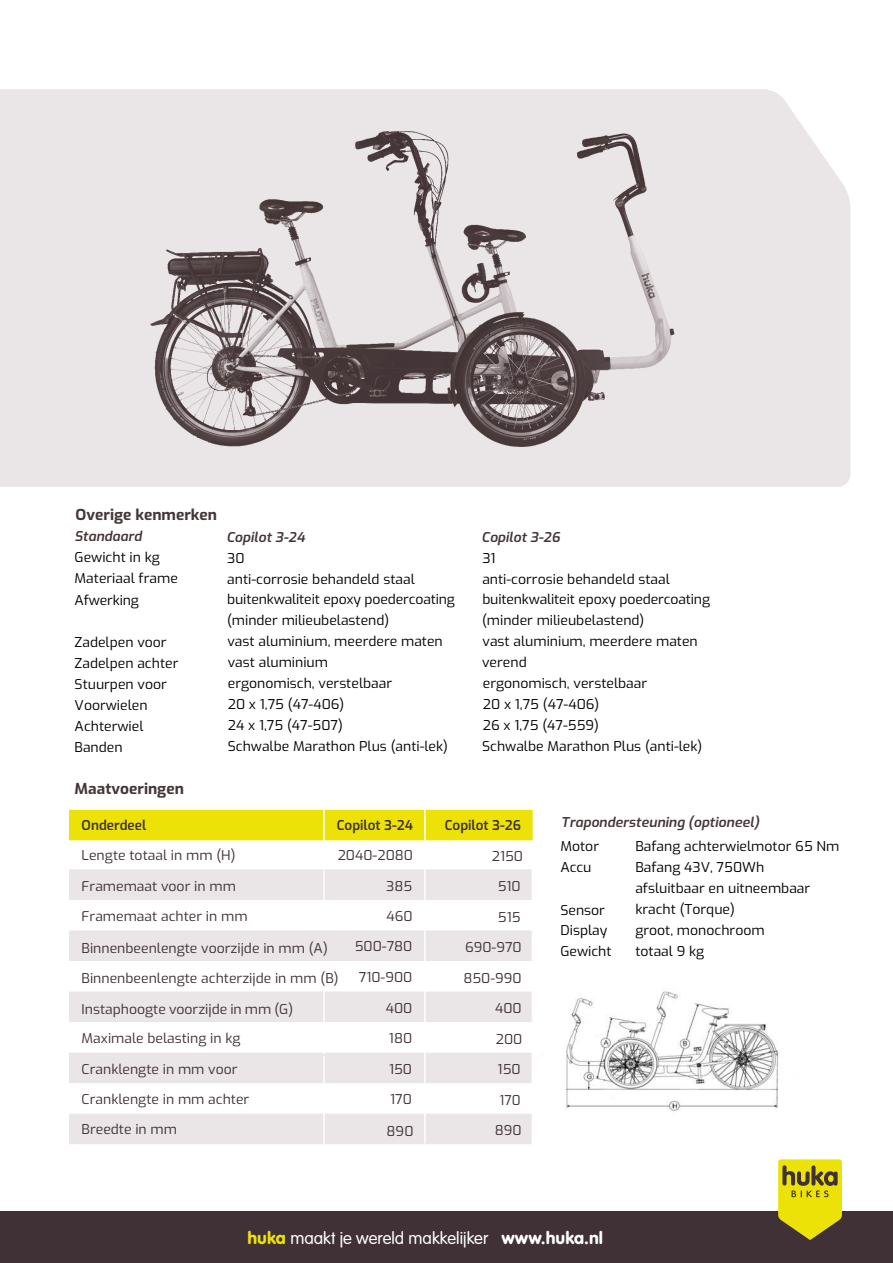
<style>
.page{position:relative;width:893px;height:1263px;background:#fff}
.page>*{position:absolute;margin:0;border:0;box-sizing:border-box;transform-origin:0 0}
.t1{font:300 18px "VAG Rundschrift D";color:#fff}
.t2{font:700 15px "Exo";color:#453638}
.t3{font:13.5px/20.9px "Exo";color:#000}
.t4{font:13.5px "Exo";color:#3f3135}
.t5{font:13.5px/21px "Exo";color:#000}
.t6{font:italic 600 13.5px "Exo";color:#453638}
.t7{font:600 13.5px "Exo";color:#3f3135}
.t8{font:13.5px "Exo";color:#3f3135}
.s1{font-weight:600;font-style:italic;color:#453638}
.s2{font-style:inherit}
.s3{font-weight:400;color:#ede208}
.s4{font-weight:400}
</style>
<div class="page">
<div style="left:0;top:1212px;width:893px;height:51px;background:#3f3135"></div>
<div style="left:0;top:89px;width:850px;height:398px;background:#eae5e7"></div>
<svg style="left:778px;top:1159px;width:64px;height:81px;background:#c0b415"></svg>
<img style="left:109px;top:96px;width:613px;height:373px">
<div style="left:69px;top:810px;width:464px;height:30px;background:#ede208"></div>
<svg style="left:69px;top:869px;width:463px;height:275px;fill:#eae5e7"></svg>
<hr style="left:323px;top:810px;width:2px;height:30px;background:#fff">
<hr style="left:424px;top:810px;width:2px;height:30px;background:#fff">
<hr style="left:323px;top:840px;width:2px;height:31px;background:#fff">
<hr style="left:424px;top:840px;width:2px;height:31px;background:#fff">
<hr style="left:323px;top:871px;width:2px;height:30px;background:#fff">
<hr style="left:424px;top:871px;width:2px;height:30px;background:#fff">
<svg style="left:323px;top:901px;width:2px;height:19px"></svg>
<hr style="left:424px;top:901px;width:2px;height:31px;background:#fff">
<hr style="left:323px;top:963px;width:2px;height:31px;background:#fff">
<hr style="left:424px;top:932px;width:2px;height:30px;background:#fff">
<hr style="left:323px;top:994px;width:2px;height:30px;background:#fff">
<hr style="left:424px;top:962px;width:2px;height:31px;background:#fff">
<hr style="left:424px;top:993px;width:2px;height:30px;background:#fff">
<hr style="left:323px;top:1023px;width:2px;height:31px;background:#fff">
<hr style="left:424px;top:1023px;width:2px;height:31px;background:#fff">
<hr style="left:323px;top:1056px;width:2px;height:104px;background:#fff">
<hr style="left:424px;top:1054px;width:2px;height:30px;background:#fff">
<hr style="left:424px;top:1084px;width:2px;height:31px;background:#fff">
<img style="left:566px;top:991px;width:213px;height:120px">
<hr style="left:424px;top:1113px;width:2px;height:30px;background:#fff">
<p class="t2" style="left:76px;top:503px;width:143px">Overige kenmerken</p>
<p class="t3" style="left:75px;top:525px;width:105px"><span class="s1">Standaard<br></span>Gewicht <span class="s2">in kg<br></span>Materiaal frame<br>Afwerking</p>
<p class="t3" style="left:75px;top:630px;width:105px">Zadelpen <span class="s2">voor<br></span>Zadelpen <span class="s2">achter<br>Stuurpen</span> voor<br>Voorwielen<br>Achterwiel<br>Banden</p>
<p class="t2" style="left:75px;top:777px;width:111px">Maatvoeringen</p>
<p class="t6" style="left:226px;top:527px;width:80px">Copilot 3-24</p>
<p class="t5" style="left:227px;top:546px;width:19px">30</p>
<p class="t3" style="left:227px;top:567px;width:229px">anti-corrosie behandeld staal buitenkwaliteit epoxy poedercoating (minder milieubelastend)<br>vast aluminium<span class="s2">, meerdere maten vast aluminium<br></span>ergonomisch<span class="s2">,</span> verstelbaar<br>20 x 1,75 (47-406)<br>24 x 1,75 (47-507)</p>
<p class="t5" style="left:228px;top:735px;width:222px">Schwalbe Marathon Plus (anti-lek)</p>
<p class="t6" style="left:481px;top:527px;width:80px">Copilot 3-26</p>
<p class="t5" style="left:482px;top:546px;width:15px">31</p>
<p class="t3" style="left:482px;top:567px;width:229px">anti-corrosie behandeld staal buitenkwaliteit epoxy poedercoating (minder milieubelastend)<br>vast aluminium<span class="s2">, meerdere maten verend<br></span>ergonomisch<span class="s2">,</span> verstelbaar<br>20 x 1,75 (47-406)<br>26 x 1,75 (47-559)</p>
<p class="t5" style="left:482px;top:735px;width:222px">Schwalbe Marathon Plus (anti-lek)</p>
<p class="t7" style="left:337px;top:815px;width:78px">Copilot 3-24</p>
<p class="t7" style="left:445px;top:815px;width:78px">Copilot 3-26</p>
<p class="t4" style="left:492px;top:846px;width:33px">2150</p>
<p class="t4" style="left:498px;top:876px;width:25px">510</p>
<p class="t4" style="left:498px;top:907px;width:24px">515</p>
<p class="t4" style="left:465px;top:937px;width:58px">690-970</p>
<p class="t4" style="left:464px;top:968px;width:60px">850-990</p>
<p class="t4" style="left:495px;top:998px;width:28px">400</p>
<p class="t4" style="left:496px;top:1029px;width:28px">200</p>
<p class="t4" style="left:498px;top:1059px;width:25px">150</p>
<p class="t4" style="left:500px;top:1090px;width:23px">170</p>
<p class="t7" style="left:82px;top:815px;width:66px">Onderdeel</p>
<p class="t8" style="left:82px;top:845px;width:155px">Lengte totaal in mm (H)</p>
<p class="t4" style="left:338px;top:845px;width:77px">2040-2080</p>
<p class="t4" style="left:82px;top:876px;width:156px">Framemaat voor in mm</p>
<p class="t4" style="left:386px;top:876px;width:27px">385</p>
<p class="t4" style="left:82px;top:906px;width:167px">Framemaat achter in mm</p>
<p class="t4" style="left:387px;top:906px;width:28px">460</p>
<p class="t4" style="left:82px;top:938px;width:248px">Binnenbeenlengte voorzijde in mm (A)</p>
<p class="t4" style="left:355px;top:936px;width:59px">500-780</p>
<p class="t4" style="left:82px;top:968px;width:258px">Binnenbeenlengte achterzijde in mm (B)</p>
<p class="t4" style="left:82px;top:999px;width:213px">Instaphoogte voorzijde in mm (G)</p>
<p class="t4" style="left:359px;top:967px;width:55px">710-900</p>
<p class="t4" style="left:386px;top:998px;width:28px">400</p>
<p class="t4" style="left:389px;top:1028px;width:25px">180</p>
<p class="t4" style="left:389px;top:1059px;width:25px">150</p>
<p class="t4" style="left:390px;top:1089px;width:23px">170</p>
<p class="t4" style="left:82px;top:1028px;width:160px">Maximale belasting in kg</p>
<p class="t4" style="left:82px;top:1059px;width:157px">Cranklengte in mm voor</p>
<p class="t4" style="left:82px;top:1089px;width:169px">Cranklengte in mm achter</p>
<p class="t4" style="left:82px;top:1119px;width:97px">Breedte in mm</p>
<p class="t4" style="left:387px;top:1121px;width:28px">890</p>
<p class="t4" style="left:495px;top:1120px;width:28px">890</p>
<p class="t6" style="left:561px;top:812px;width:200px">Trapondersteuning (optioneel)</p>
<p class="t3" style="left:560px;top:835px;width:40px">Motor</p>
<p class="t5" style="left:560px;top:855px;width:32px">Accu</p>
<p class="t3" style="left:560px;top:900px;width:48px;line-height:19.5px">Sensor<br>Display</p>
<p class="t3" style="left:560px;top:939px;width:53px">Gewicht</p>
<p class="t5" style="left:635px;top:835px;width:205px">Bafang achterwielmotor 65 Nm<br>Bafang 43V, 750Wh</p>
<p class="t3" style="left:635px;top:877px;width:176px">afsluitbaar en uitneembaar kracht (Torque)<br>groot, monochroom<br>totaal 9 kg</p>
<h1 class="t1" style="left:247px;top:1228px;width:357px"><span class="s3">huka</span> maakt je wereld makkelijker <span class="s4">www.huka.nl</span></h1>
</div>
